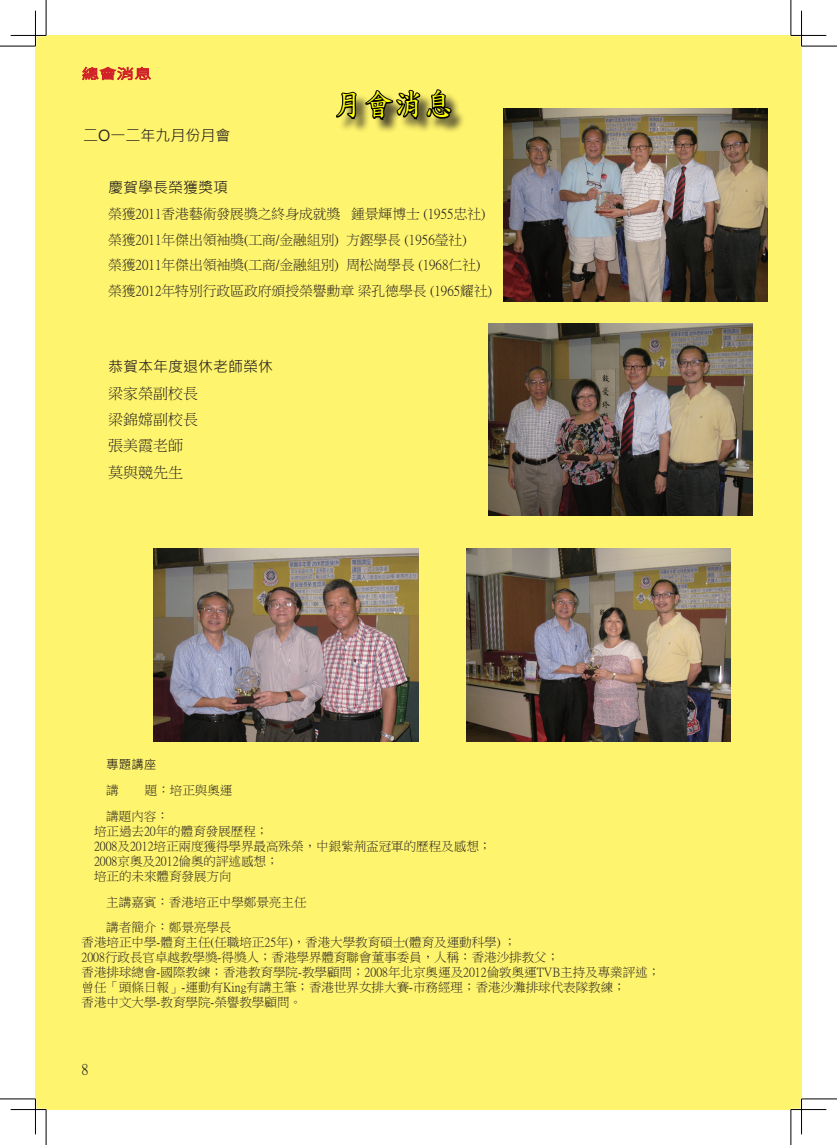
<style>
.page{position:relative;width:837px;height:1145px;background:#fff}
.page>*{position:absolute;margin:0;border:0;box-sizing:border-box;transform-origin:0 0}
.內文{font:30px "DF Kai Shu SB Estd BF";color:#ff0}
.內文-2{font:15px "P Ming Li U";color:#231f20}
.內文-3{font:15px "Microsoft Jheng Hei";color:#231f20}
.小標題{font:15px "Microsoft Jheng Hei";color:#231f20}
.內文-4{font:13.75px "P Ming Li U";color:#231f20}
.內文-5{font:12.5px/15px "P Ming Li U";color:#231f20}
.內文-6{font:12.5px "Microsoft Jheng Hei";color:#231f20}
</style>
<div class="page">
<div style="left:35px;top:35px;width:755px;height:1074px;background:#fff46d"></div>
<div style="left:790px;top:35px;width:11px;height:1074px;background:#fff46d"></div>
<svg style="left:82px;top:66px;width:69px;height:14px"></svg>
<img style="left:503px;top:109px;width:264px;height:192px">
<img style="left:488px;top:323px;width:264px;height:192px">
<img style="left:466px;top:549px;width:264px;height:192px">
<img style="left:154px;top:549px;width:264px;height:192px">
<div style="left:338px;top:92px;width:127px;height:42px;background:#231f20;opacity:.75"></div>
<svg style="left:336px;top:89px;width:116px;height:45px"></svg>
<hr style="left:11px;top:1108px;width:35px;height:2px;background:#fff">
<hr style="left:790px;top:1108px;width:36px;height:2px;background:#fff">
<hr style="left:800px;top:11px;width:2px;height:35px;background:#fff">
<hr style="left:800px;top:1098px;width:2px;height:36px;background:#fff">
<hr style="left:0;top:46px;width:35px;height:1px;background:#000">
<hr style="left:801px;top:46px;width:35px;height:1px;background:#000">
<hr style="left:0;top:1098px;width:35px;height:1px;background:#000">
<hr style="left:801px;top:1098px;width:35px;height:1px;background:#000">
<hr style="left:46px;top:0;width:1px;height:35px;background:#000">
<hr style="left:46px;top:1109px;width:1px;height:35px;background:#000">
<hr style="left:790px;top:0;width:1px;height:35px;background:#000">
<hr style="left:790px;top:1109px;width:1px;height:35px;background:#000">
<hr style="left:11px;top:35px;width:35px;height:1px;background:#000">
<hr style="left:790px;top:35px;width:36px;height:1px;background:#000">
<hr style="left:11px;top:1109px;width:35px;height:1px;background:#000">
<hr style="left:790px;top:1109px;width:36px;height:1px;background:#000">
<hr style="left:35px;top:11px;width:1px;height:35px;background:#000">
<hr style="left:35px;top:1098px;width:1px;height:36px;background:#000">
<hr style="left:801px;top:11px;width:1px;height:35px;background:#000">
<hr style="left:801px;top:1098px;width:1px;height:36px;background:#000">
<p class="內文" style="left:333px;top:89px;width:121px">月會消息</p>
<p class="小標題" style="left:83px;top:126px;width:149px">二O一二年九月份月會</p>
<p class="內文-3" style="left:108px;top:178px;width:121px">慶賀學長榮獲獎項</p>
<p class="內文-4" style="left:108px;top:207px;width:379px">榮獲2011香港藝術發展獎之終身成就獎 鍾景輝博士 (1955忠社)</p>
<p class="內文-4" style="left:108px;top:233px;width:360px">榮獲2011年傑出領袖獎(工商/金融組別) 方鏗學長 (1956瑩社)</p>
<p class="內文-4" style="left:108px;top:258px;width:373px">榮獲2011年傑出領袖獎(工商/金融組別) 周松崗學長 (1968仁社)</p>
<p class="內文-4" style="left:108px;top:284px;width:385px">榮獲2012年特別行政區政府頒授榮譽勳章梁孔德學長 (1965耀社)</p>
<p class="內文-3" style="left:108px;top:357px;width:166px">恭賀本年度退休老師榮休</p>
<p class="內文-2" style="left:108px;top:386px;width:91px">梁家榮副校長</p>
<p class="內文-2" style="left:108px;top:412px;width:91px">梁錦嫦副校長</p>
<p class="內文-2" style="left:108px;top:438px;width:76px">張美霞老師</p>
<p class="內文-2" style="left:108px;top:464px;width:76px">莫與競先生</p>
<p class="內文-6" style="left:106px;top:756px;width:51px">專題講座</p>
<p class="內文-5" style="left:106px;top:783px;width:14px">講</p>
<p class="內文-5" style="left:145px;top:783px;width:89px">題：培正與奧運</p>
<p class="內文-5" style="left:106px;top:808px;width:64px">講題內容：</p>
<p class="內文-5" style="left:81px;top:823px;width:188px">　培正過去20年的體育發展歷程；</p>
<p class="內文-5" style="left:94px;top:838px;width:398px">2008及2012培正兩度獲得學界最高殊榮，中銀紫荊盃冠軍的歷程及感想；</p>
<p class="內文-5" style="left:94px;top:853px;width:186px">2008京奧及2012倫奧的評述感想；</p>
<p class="內文-5" style="left:81px;top:868px;width:151px">　培正的未來體育發展方向</p>
<p class="內文-5" style="left:106px;top:894px;width:201px">主講嘉賓：香港培正中學鄭景亮主任</p>
<p class="內文-5" style="left:81px;top:920px;width:580px;text-indent:25px">講者簡介：鄭景亮學長<br>香港培正中學-體育主任(任職培正25年)，香港大學教育碩士(體育及運動科學) ；<br>2008行政長官卓越教學獎-得獎人；香港學界體育聯會董事委員，人稱：香港沙排教父；<br>香港排球總會-國際教練；香港教育學院-教學顧問；2008年北京奧運及2012倫敦奧運TVB主持及專業評述；曾任「頭條日報」-運動有King有講主筆；香港世界女排大賽-市務經理；香港沙灘排球代表隊教練；<br>香港中文大學-教育學院-榮譽教學顧問。</p>
<p class="內文-2" style="left:81px;top:1061px;width:9px">8</p>
</div>
